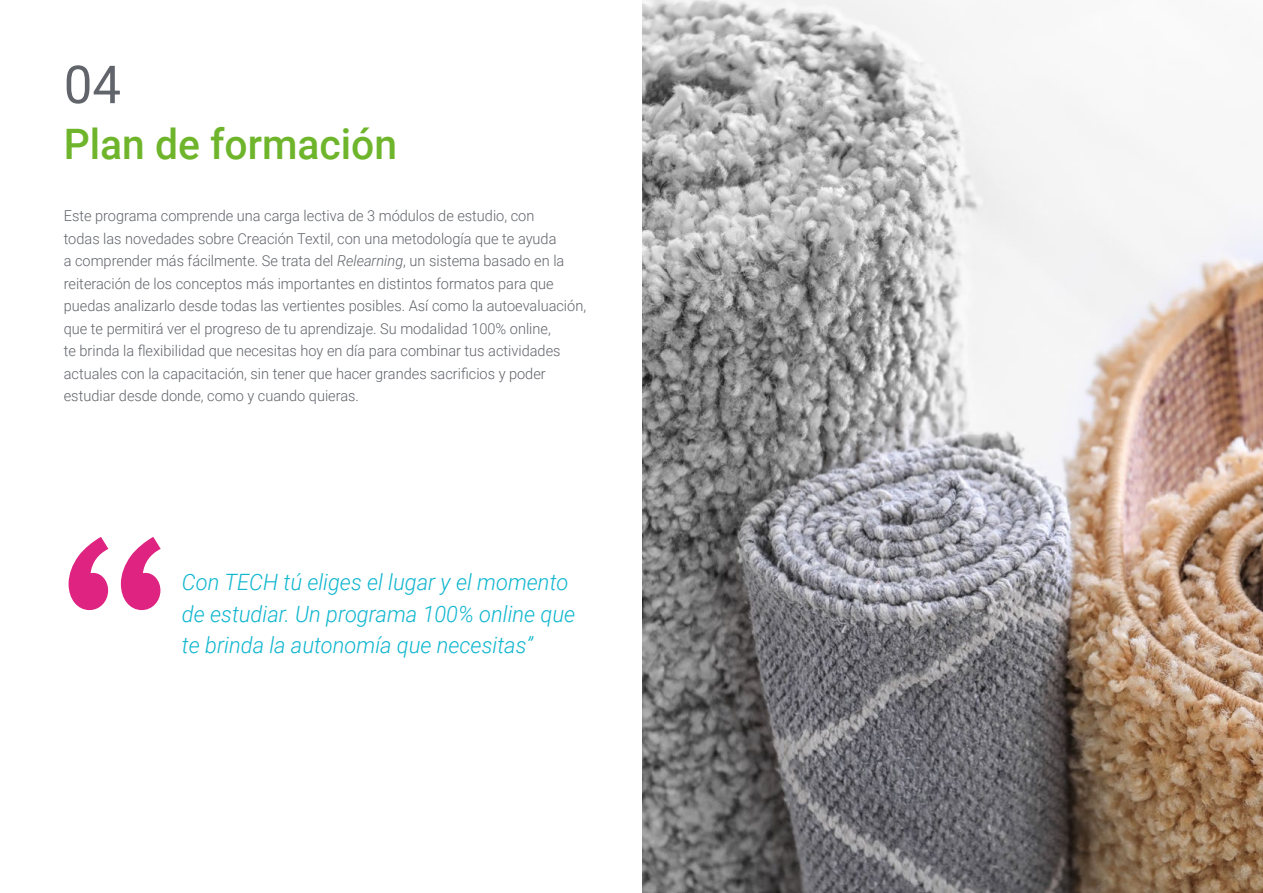
<style>
.page{position:relative;width:1263px;height:893px;background:#fff}
.page>*{position:absolute;margin:0;border:0;box-sizing:border-box;transform-origin:0 0}
.t1{font:52.5px "Roboto";color:#61646a}
.t2{font:500 42px "Roboto";color:#6eb52c}
.t3{font:italic 300 22.5px/31.5px "Roboto";color:#0fb6cf}
.t4{font:300 15px/22.5px "Roboto";color:#61646a}
.s1{font-style:italic}
</style>
<div class="page">
<svg style="left:69px;top:537px;width:92px;height:73px"></svg>
<img style="left:642px;top:0;width:621px;height:893px">
<h1 class="t1" style="left:64px;top:48px;width:59px">04</h1>
<h2 class="t2" style="left:64px;top:115px;width:335px">Plan de formación</h2>
<p class="t4" style="left:64px;top:204px;width:524px">Este programa comprende una carga lectiva de 3 módulos de estudio, con<br>todas las novedades sobre Creación Textil, con una metodología que te ayuda<br>a comprender más fácilmente. Se trata del <span class="s1">Relearning</span>, un sistema basado en la reiteración de los conceptos más importantes en distintos formatos para que puedas analizarlo desde todas las vertientes posibles. Así como la autoevaluación, que te permitirá ver el progreso de tu aprendizaje. Su modalidad 100% online,<br>te brinda la flexibilidad que necesitas hoy en día para combinar tus actividades actuales con la capacitación, sin tener que hacer grandes sacrificios y poder estudiar desde donde, como y cuando quieras.</p>
<h3 class="t3" style="left:182px;top:566px;width:395px">Con TECH tú eliges el lugar y el momento de estudiar. Un programa 100% online que te brinda la autonomía que necesitas”</h3>
</div>
